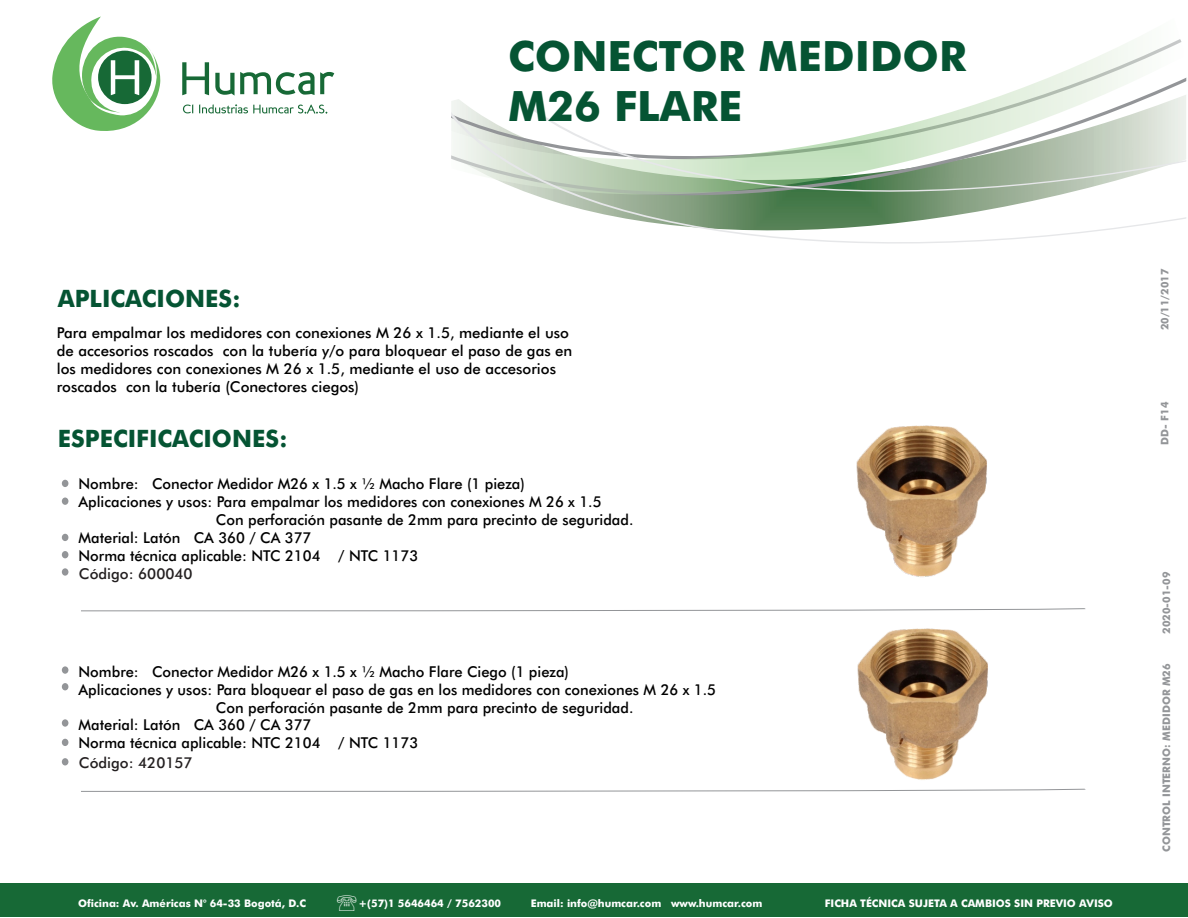
<style>
.page{position:relative;width:1188px;height:918px;background:#fff}
.page>*{position:absolute;margin:0;border:0;box-sizing:border-box;transform-origin:0 0}
.t1{font:500 41.85px/50.2px "Futura BT";color:#055433}
.t2{font:500 24px "Futura BT";color:#055433}
.t3{font:500 15px/18px "Futura BT";color:#000}
.t4{font:500 15px "Futura BT";color:#231f20}
.t5{font:500 10.5px "Futura BT";color:#fff}
.t6{font:500 10.5px "Futura BT";color:#939598}
</style>
<div class="page">
<svg style="left:451px;top:39px;width:736px;height:205px"></svg>
<svg style="left:182px;top:62px;width:27px;height:33px"></svg>
<svg style="left:215px;top:72px;width:119px;height:24px"></svg>
<svg style="left:52px;top:16px;width:109px;height:115px"></svg>
<svg style="left:183px;top:104px;width:145px;height:10px"></svg>
<div style="left:0;top:883px;width:1188px;height:34px;background:#176936"></div>
<div style="left:62px;top:498px;width:6px;height:7px;background:#939598;border-radius:50%"></div>
<div style="left:62px;top:480px;width:6px;height:7px;background:#939598;border-radius:50%"></div>
<svg style="left:81px;top:608px;width:1005px;height:4px"></svg>
<svg style="left:81px;top:788px;width:1005px;height:4px"></svg>
<div style="left:62px;top:534px;width:6px;height:7px;background:#939598;border-radius:50%"></div>
<div style="left:62px;top:683px;width:6px;height:7px;background:#939598;border-radius:50%"></div>
<div style="left:62px;top:719px;width:6px;height:8px;background:#939598;border-radius:50%"></div>
<div style="left:62px;top:551px;width:6px;height:7px;background:#939598;border-radius:50%"></div>
<div style="left:62px;top:739px;width:6px;height:7px;background:#939598;border-radius:50%"></div>
<img style="left:856px;top:425px;width:131px;height:152px">
<img style="left:831px;top:628px;width:182px;height:164px">
<div style="left:62px;top:666px;width:6px;height:8px;background:#939598;border-radius:50%"></div>
<div style="left:62px;top:568px;width:6px;height:8px;background:#939598;border-radius:50%"></div>
<div style="left:62px;top:758px;width:6px;height:7px;background:#939598;border-radius:50%"></div>
<h1 class="t1" style="left:508px;top:35px;width:460px">CONECTOR MEDIDOR<br>M26 FLARE</h1>
<h2 class="t2" style="left:58px;top:289px;width:184px">APLICACIONES:</h2>
<p class="t3" style="left:57px;top:325px;width:517px">Para empalmar los medidores con conexiones M 26 x 1.5, mediante el uso de accesorios roscados con la tubería y/o para bloquear el paso de gas en los medidores con conexiones M 26 x 1.5, mediante el uso de accesorios roscados con la tubería (Conectores ciegos)</p>
<h2 class="t2" style="left:58px;top:429px;width:231px">ESPECIFICACIONES:</h2>
<p class="t3" style="left:79px;top:476px;width:448px">Nombre: Conector Medidor M26 x 1.5 x ½ Macho Flare (1 pieza)</p>
<p class="t3" style="left:79px;top:494px;width:525px">Aplicaciones y usos: Para empalmar los medidores con conexiones M 26 x 1.5</p>
<p class="t3" style="left:216px;top:512px;width:419px">Con perforación pasante de 2mm para precinto de seguridad.</p>
<p class="t3" style="left:79px;top:530px;width:234px">Material: Latón CA 360 / CA 377</p>
<p class="t3" style="left:79px;top:548px;width:341px">Norma técnica aplicable: NTC 2104 / NTC 1173</p>
<p class="t4" style="left:79px;top:567px;width:115px">Código: 600040</p>
<p class="t3" style="left:79px;top:664px;width:492px">Nombre: Conector Medidor M26 x 1.5 x ½ Macho Flare Ciego (1 pieza)</p>
<p class="t3" style="left:79px;top:682px;width:639px">Aplicaciones y usos: Para bloquear el paso de gas en los medidores con conexiones M 26 x 1.5</p>
<p class="t3" style="left:216px;top:700px;width:419px">Con perforación pasante de 2mm para precinto de seguridad.</p>
<p class="t3" style="left:79px;top:718px;width:234px">Material: Latón CA 360 / CA 377</p>
<p class="t3" style="left:79px;top:736px;width:341px">Norma técnica aplicable: NTC 2104 / NTC 1173</p>
<p class="t4" style="left:79px;top:756px;width:115px">Código: 420157</p>
<p class="t5" style="left:78px;top:899px;width:229px">Oficina: Av. Américas N° 64-33 Bogotá, D.C</p>
<p class="t5" style="left:359px;top:899px;width:144px">+(57)1 5646464 / 7562300</p>
<p class="t5" style="left:531px;top:899px;width:233px">Email: info@humcar.com www.humcar.com</p>
<p class="t5" style="left:825px;top:899px;width:290px">FICHA TÉCNICA SUJETA A CAMBIOS SIN PREVIO AVISO</p>
<p class="t6" style="left:1161px;top:330px;width:63px;rotate:-90deg">20/11/2017</p>
<p class="t6" style="left:1161px;top:445px;width:44px;rotate:-90deg">DD- F14</p>
<p class="t6" style="left:1162px;top:634px;width:64px;rotate:-90deg">2020-01-09</p>
<p class="t6" style="left:1162px;top:852px;width:190px;rotate:-90deg">CONTROL INTERNO: MEDIDOR M26</p>
</div>
